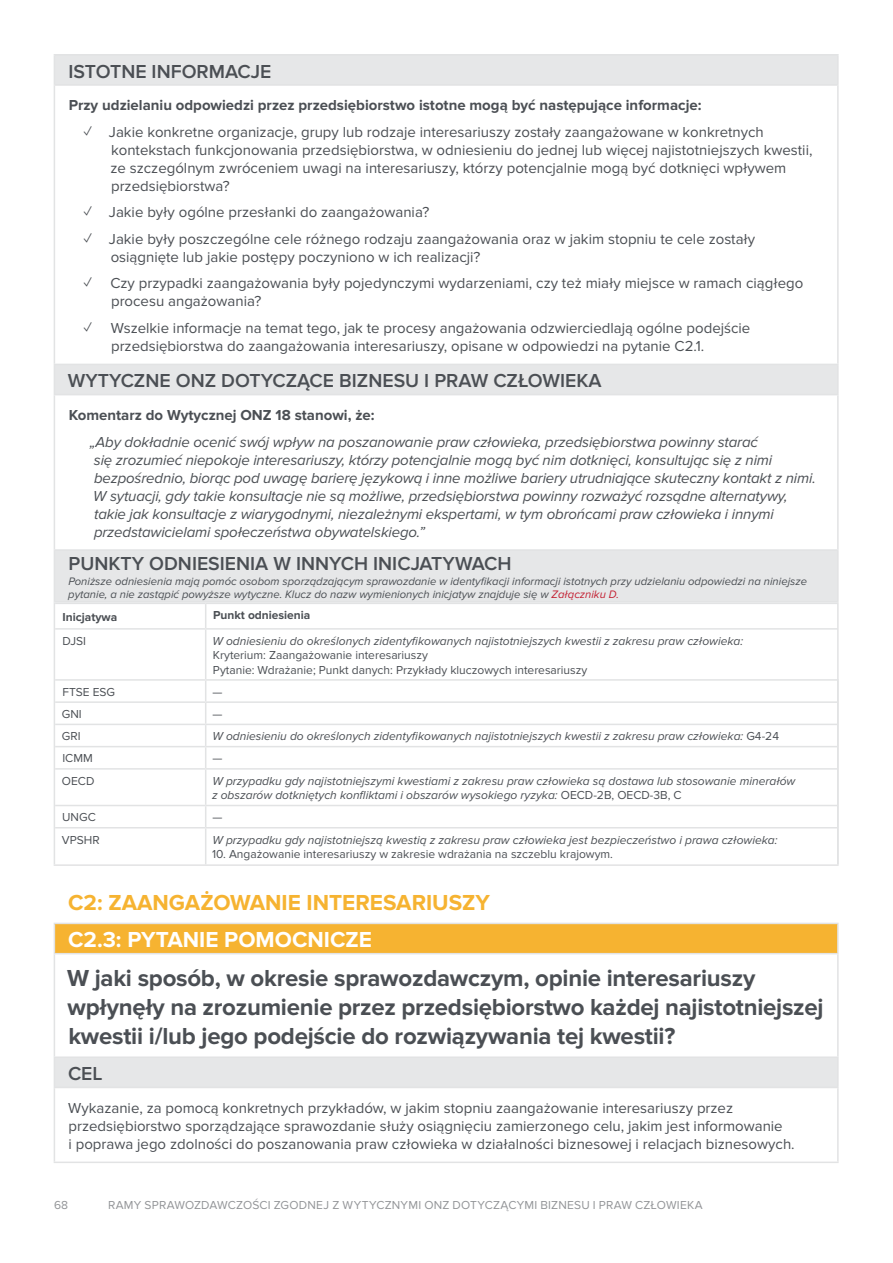
<style>
.page{position:relative;width:893px;height:1263px;background:#fff}
.page>*{position:absolute;margin:0;border:0;box-sizing:border-box;transform-origin:0 0}
.t1{font:700 24px/28.8px "Proxima Nova";letter-spacing:-.01em;color:#4b4f54}
.t2{font:700 22.5px "Proxima Nova";color:#f6b331}
.t3{font:700 22.5px "Proxima Nova";color:#fff}
.t4{font:600 19.5px "Proxima Nova";color:#4b4f54}
.t5{font:15px/18px "Proxima Nova";color:#4b4f54}
.t6{font:italic 15px/18px "Proxima Nova";letter-spacing:-.01em;color:#4b4f54}
.t7{font:700 15px "Proxima Nova";color:#4b4f54}
.t8{font:italic 12px/14.4px "Proxima Nova";color:#4b4f54}
.t9{font:12px/14.4px "Proxima Nova";color:#4b4f54}
.t10{font:12px "Proxima Nova";letter-spacing:.02em;color:#939598}
.t11{font:700 12px "Proxima Nova";color:#4b4f54}
.t12{font:italic 11.25px/12.8px "Proxima Nova";color:#4b4f54}
.s1{color:#c32032}
.s2{font-style:normal}
</style>
<div class="page">
<svg style="left:55px;top:56px;width:782px;height:545px"></svg>
<hr style="left:54px;top:549px;width:785px;height:2px;background:#e2e3e4">
<hr style="left:54px;top:551px;width:1px;height:50px;background:#e2e3e4">
<hr style="left:837px;top:551px;width:2px;height:50px;background:#e2e3e4">
<hr style="left:54px;top:601px;width:785px;height:2px;background:#e2e3e4">
<hr style="left:54px;top:603px;width:1px;height:261px;background:#e2e3e4">
<hr style="left:837px;top:603px;width:2px;height:261px;background:#e2e3e4">
<hr style="left:54px;top:54px;width:785px;height:2px;background:#e2e3e4">
<svg style="left:54px;top:56px;width:1px;height:28px"></svg>
<hr style="left:837px;top:56px;width:2px;height:28px;background:#e2e3e4">
<hr style="left:54px;top:84px;width:785px;height:2px;background:#e2e3e4">
<hr style="left:54px;top:86px;width:1px;height:278px;background:#e2e3e4">
<hr style="left:837px;top:86px;width:2px;height:278px;background:#e2e3e4">
<hr style="left:54px;top:364px;width:785px;height:1px;background:#e2e3e4">
<svg style="left:54px;top:365px;width:1px;height:29px"></svg>
<hr style="left:837px;top:365px;width:2px;height:29px;background:#e2e3e4">
<hr style="left:54px;top:394px;width:785px;height:1px;background:#e2e3e4">
<hr style="left:54px;top:395px;width:1px;height:154px;background:#e2e3e4">
<hr style="left:837px;top:395px;width:2px;height:154px;background:#e2e3e4">
<hr style="left:54px;top:864px;width:785px;height:2px;background:#e2e3e4">
<hr style="left:55px;top:603px;width:151px;height:1px;background:#e2e3e4">
<hr style="left:206px;top:603px;width:632px;height:1px;background:#e2e3e4">
<svg style="left:205px;top:604px;width:1px;height:24px"></svg>
<hr style="left:55px;top:628px;width:151px;height:2px;background:#e2e3e4">
<hr style="left:206px;top:628px;width:632px;height:2px;background:#e2e3e4">
<hr style="left:205px;top:630px;width:1px;height:49px;background:#e2e3e4">
<hr style="left:55px;top:679px;width:151px;height:2px;background:#e2e3e4">
<hr style="left:206px;top:679px;width:633px;height:2px;background:#e2e3e4">
<hr style="left:55px;top:701px;width:151px;height:2px;background:#e2e3e4">
<hr style="left:206px;top:701px;width:633px;height:2px;background:#e2e3e4">
<hr style="left:55px;top:724px;width:151px;height:1px;background:#e2e3e4">
<hr style="left:206px;top:724px;width:633px;height:1px;background:#e2e3e4">
<hr style="left:55px;top:746px;width:151px;height:1px;background:#e2e3e4">
<hr style="left:206px;top:746px;width:633px;height:1px;background:#e2e3e4">
<svg style="left:205px;top:681px;width:1px;height:87px"></svg>
<hr style="left:55px;top:768px;width:151px;height:2px;background:#e2e3e4">
<hr style="left:206px;top:768px;width:633px;height:2px;background:#e2e3e4">
<hr style="left:205px;top:770px;width:1px;height:35px;background:#e2e3e4">
<hr style="left:55px;top:805px;width:151px;height:1px;background:#e2e3e4">
<hr style="left:206px;top:805px;width:633px;height:1px;background:#e2e3e4">
<svg style="left:205px;top:806px;width:1px;height:21px"></svg>
<hr style="left:55px;top:827px;width:151px;height:1px;background:#e2e3e4">
<hr style="left:206px;top:827px;width:633px;height:1px;background:#e2e3e4">
<hr style="left:205px;top:828px;width:1px;height:36px;background:#e2e3e4">
<div style="left:54px;top:923px;width:784px;height:31px;background:#f6b331"></div>
<div style="left:54px;top:1057px;width:784px;height:30px;background:#e6e7e8"></div>
<hr style="left:54px;top:954px;width:1px;height:102px;background:#e2e3e4">
<hr style="left:837px;top:954px;width:2px;height:102px;background:#e2e3e4">
<hr style="left:54px;top:1056px;width:785px;height:2px;background:#e2e3e4">
<hr style="left:837px;top:1058px;width:2px;height:29px;background:#e2e3e4">
<hr style="left:54px;top:1087px;width:785px;height:1px;background:#e2e3e4">
<hr style="left:54px;top:1088px;width:1px;height:73px;background:#e2e3e4">
<hr style="left:837px;top:1088px;width:2px;height:73px;background:#e2e3e4">
<hr style="left:54px;top:1161px;width:785px;height:2px;background:#e2e3e4">
<hr style="left:54px;top:923px;width:785px;height:1px;background:#e2e3e4">
<svg style="left:54px;top:924px;width:1px;height:29px"></svg>
<hr style="left:837px;top:924px;width:2px;height:29px;background:#e2e3e4">
<hr style="left:54px;top:953px;width:785px;height:1px;background:#e2e3e4">
<h3 class="t4" style="left:68px;top:60px;width:205px">ISTOTNE INFORMACJE</h3>
<p class="t7" style="left:69px;top:97px;width:634px">Przy udzielaniu odpowiedzi przez przedsiębiorstwo istotne mogą być następujące informacje:</p>
<p class="t5" style="left:110px;top:123px;width:704px;text-indent:-27px">✓ Jakie konkretne organizacje, grupy lub rodzaje interesariuszy zostały zaangażowane w konkretnych kontekstach funkcjonowania przedsiębiorstwa, w odniesieniu do jednej lub więcej najistotniejszych kwestii, ze szczególnym zwróceniem uwagi na interesariuszy, którzy potencjalnie mogą być dotknięci wpływem przedsiębiorstwa?</p>
<p class="t5" style="left:84px;top:204px;width:347px">✓ Jakie były ogólne przesłanki do zaangażowania?</p>
<p class="t5" style="left:111px;top:230px;width:646px;text-indent:-27px">✓ Jakie były poszczególne cele różnego rodzaju zaangażowania oraz w jakim stopniu te cele zostały osiągnięte lub jakie postępy poczyniono w ich realizacji?</p>
<p class="t5" style="left:111px;top:275px;width:694px;text-indent:-27px">✓ Czy przypadki zaangażowania były pojedynczymi wydarzeniami, czy też miały miejsce w ramach ciągłego procesu angażowania?</p>
<p class="t5" style="left:111px;top:319px;width:641px;text-indent:-27px">✓ Wszelkie informacje na temat tego, jak te procesy angażowania odzwierciedlają ogólne podejście przedsiębiorstwa do zaangażowania interesariuszy, opisane w odpowiedzi na pytanie C2.1.</p>
<h3 class="t4" style="left:68px;top:369px;width:535px">WYTYCZNE ONZ DOTYCZĄCE BIZNESU I PRAW CZŁOWIEKA</h3>
<p class="t7" style="left:69px;top:406px;width:307px">Komentarz do Wytycznej ONZ 18 stanowi, że:</p>
<p class="t6" style="left:90px;top:433px;width:727px">„Aby dokładnie ocenić swój wpływ na poszanowanie praw człowieka, przedsiębiorstwa powinny starać<br>się zrozumieć niepokoje interesariuszy, którzy potencjalnie mogą być nim dotknięci, konsultując się z nimi bezpośrednio, biorąc pod uwagę barierę językową i inne możliwe bariery utrudniające skuteczny kontakt z nimi.<br>W sytuacji, gdy takie konsultacje nie są możliwe, przedsiębiorstwa powinny rozważyć rozsądne alternatywy, takie jak konsultacje z wiarygodnymi, niezależnymi ekspertami, w tym obrońcami praw człowieka i innymi przedstawicielami społeczeństwa obywatelskiego.”</p>
<h3 class="t4" style="left:68px;top:552px;width:445px">PUNKTY ODNIESIENIA W INNYCH INICJATYWACH</h3>
<p class="t12" style="left:68px;top:575px;width:740px">Poniższe odniesienia mają pomóc osobom sporządzającym sprawozdanie w identyfikacji informacji istotnych przy udzielaniu odpowiedzi na niniejsze pytanie, a nie zastąpić powyższe wytyczne. Klucz do nazw wymienionych inicjatyw znajduje się w <span class="s1">Załączniku D.</span></p>
<p class="t11" style="left:63px;top:610px;width:56px">Inicjatywa</p>
<p class="t11" style="left:213px;top:608px;width:99px">Punkt odniesienia</p>
<p class="t9" style="left:62px;top:634px;width:25px">DJSI</p>
<p class="t8" style="left:212px;top:634px;width:532px">W odniesieniu do określonych zidentyfikowanych najistotniejszych kwestii z zakresu praw człowieka:</p>
<p class="t9" style="left:213px;top:648px;width:376px">Kryterium: Zaangażowanie interesariuszy<br>Pytanie: Wdrażanie; Punkt danych: Przykłady kluczowych interesariuszy</p>
<p class="t9" style="left:62px;top:685px;width:54px">FTSE ESG</p>
<p class="t9" style="left:213px;top:685px;width:11px">—</p>
<p class="t9" style="left:62px;top:707px;width:21px">GNI</p>
<p class="t9" style="left:213px;top:707px;width:11px">—</p>
<p class="t9" style="left:62px;top:729px;width:20px">GRI</p>
<p class="t8" style="left:212px;top:729px;width:568px">W odniesieniu do określonych zidentyfikowanych najistotniejszych kwestii z zakresu praw człowieka: <span class="s2">G4-24</span></p>
<p class="t9" style="left:62px;top:751px;width:32px">ICMM</p>
<p class="t9" style="left:213px;top:751px;width:11px">—</p>
<p class="t9" style="left:62px;top:774px;width:34px">OECD</p>
<p class="t8" style="left:212px;top:774px;width:585px">W przypadku gdy najistotniejszymi kwestiami z zakresu praw człowieka są dostawa lub stosowanie minerałów z obszarów dotkniętych konfliktami i obszarów wysokiego ryzyka: <span class="s2">OECD-2B, OECD-3B, C</span></p>
<p class="t9" style="left:62px;top:810px;width:35px">UNGC</p>
<p class="t9" style="left:213px;top:810px;width:11px">—</p>
<p class="t9" style="left:62px;top:832px;width:39px">VPSHR</p>
<p class="t8" style="left:212px;top:833px;width:567px">W przypadku gdy najistotniejszą kwestią z zakresu praw człowieka jest bezpieczeństwo i prawa człowieka:</p>
<p class="t9" style="left:212px;top:847px;width:402px">10. Angażowanie interesariuszy w zakresie wdrażania na szczeblu krajowym.</p>
<h2 class="t2" style="left:68px;top:889px;width:424px">C2: ZAANGAŻOWANIE INTERESARIUSZY</h2>
<h2 class="t3" style="left:68px;top:927px;width:305px">C2.3: PYTANIE POMOCNICZE</h2>
<h1 class="t1" style="left:67px;top:964px;width:758px">W jaki sposób, w okresie sprawozdawczym, opinie interesariuszy wpłynęły na zrozumienie przez przedsiębiorstwo każdej najistotniejszej kwestii i/lub jego podejście do rozwiązywania tej kwestii?</h1>
<h3 class="t4" style="left:68px;top:1062px;width:36px">CEL</h3>
<p class="t5" style="left:68px;top:1099px;width:728px">Wykazanie, za pomocą konkretnych przykładów, w jakim stopniu zaangażowanie interesariuszy przez przedsiębiorstwo sporządzające sprawozdanie służy osiągnięciu zamierzonego celu, jakim jest informowanie<br>i poprawa jego zdolności do poszanowania praw człowieka w działalności biznesowej i relacjach biznesowych.</p>
<p class="t10" style="left:54px;top:1198px;width:16px">68</p>
<p class="t10" style="left:108px;top:1198px;width:596px">RAMY SPRAWOZDAWCZOŚCI ZGODNEJ Z WYTYCZNYMI ONZ DOTYCZĄCYMI BIZNESU I PRAW CZŁOWIEKA</p>
</div>
